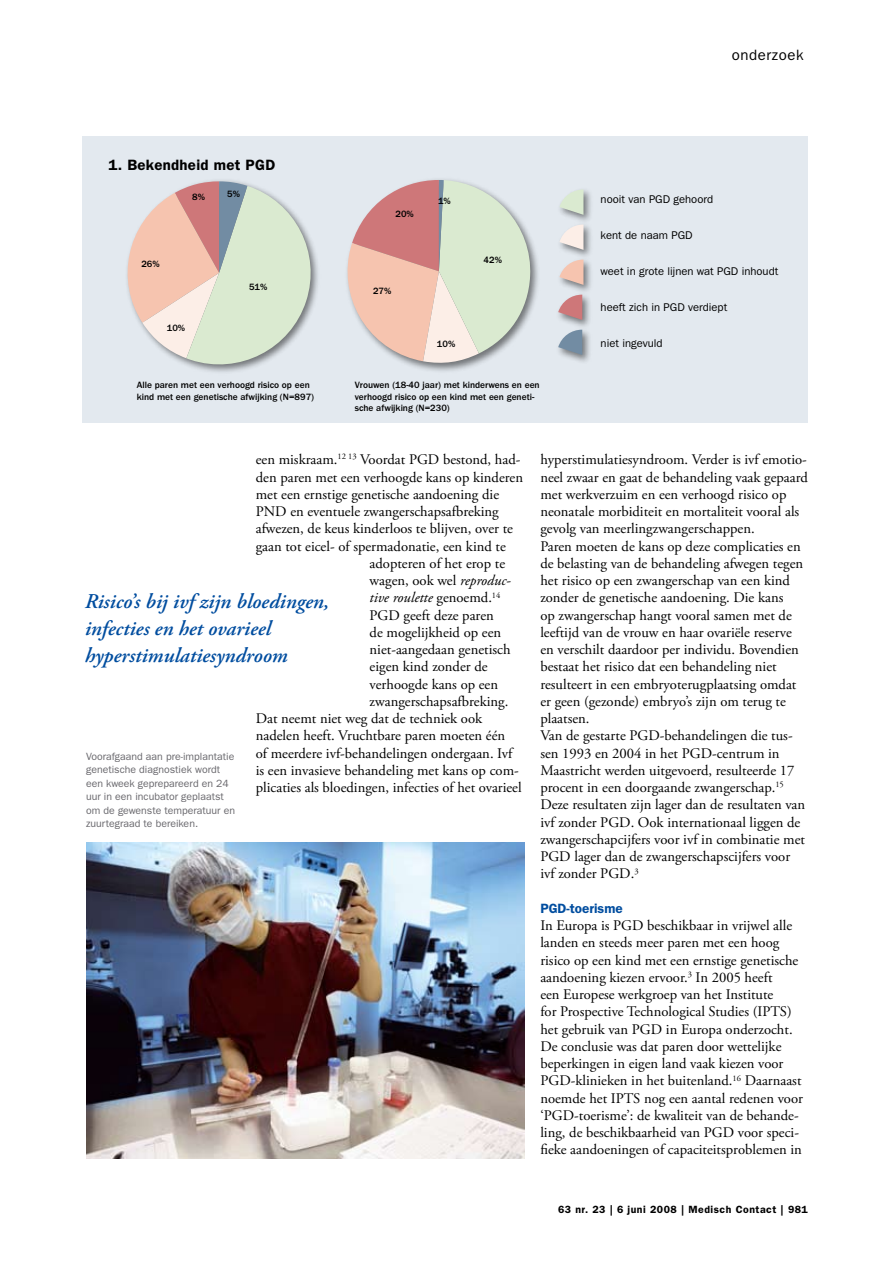
<style>
.page{position:relative;width:893px;height:1263px;background:#fff}
.page>*{position:absolute;margin:0;border:0;box-sizing:border-box;transform-origin:0 0}
.t1{font:italic 600 21px/27px "Adobe Garamond Pro";color:#004d9f}
.t2{font:600 15px "ITC Franklin Gothic Std";letter-spacing:.02em;color:#000}
.t3{font:15px "ITC Franklin Gothic Std";letter-spacing:.04em;color:#000}
.t4{font:14.7px/17.2px "Adobe Garamond Pro";color:#000}
.t5{font:italic 14.7px "Adobe Garamond Pro";color:#000}
.t6{font:600 13.5px "ITC Franklin Gothic Std";color:#004d9f}
.t7{font:11.25px "ITC Franklin Gothic Std";color:#000}
.t8{font:10.5px/13.5px "ITC Franklin Gothic Std";color:#68676c}
.t9{font:600 10.5px "ITC Franklin Gothic Std";letter-spacing:.05em;color:#000}
.t10{font:500 9.45px/11.4px "ITC Franklin Gothic Std";color:#000}
.s1{font-style:italic}
.s2{font-style:normal}
</style>
<div class="page">
<div style="left:82px;top:136px;width:726px;height:286px;background:#e3e9ef"></div>
<svg style="left:127px;top:181px;width:191px;height:191px"></svg>
<img style="left:410px;top:179px;width:128px;height:192px">
<svg style="left:347px;top:180px;width:186px;height:185px"></svg>
<img style="left:562px;top:189px;width:29px;height:173px">
<svg style="left:559px;top:190px;width:24px;height:25px"></svg>
<svg style="left:560px;top:225px;width:23px;height:25px"></svg>
<svg style="left:559px;top:260px;width:24px;height:25px"></svg>
<svg style="left:558px;top:295px;width:24px;height:25px"></svg>
<svg style="left:558px;top:330px;width:24px;height:25px"></svg>
<img style="left:86px;top:843px;width:438px;height:316px">
<p class="t2" style="left:108px;top:156px;width:168px">1. Bekendheid met PGD</p>
<p class="t10" style="left:192px;top:191px;width:14px">8%</p>
<p class="t10" style="left:227px;top:189px;width:14px">5%</p>
<p class="t10" style="left:141px;top:258px;width:20px">26%</p>
<p class="t10" style="left:167px;top:322px;width:20px">10%</p>
<p class="t10" style="left:249px;top:281px;width:20px">51%</p>
<p class="t3" style="left:732px;top:46px;width:73px">onderzoek</p>
<p class="t10" style="left:396px;top:208px;width:20px">20%</p>
<p class="t10" style="left:373px;top:285px;width:20px">27%</p>
<p class="t10" style="left:438px;top:195px;width:14px">1%</p>
<p class="t7" style="left:601px;top:192px;width:114px">nooit van PGD gehoord</p>
<p class="t7" style="left:601px;top:228px;width:94px">kent de naam PGD</p>
<p class="t7" style="left:601px;top:264px;width:179px">weet in grote lijnen wat PGD inhoudt</p>
<p class="t7" style="left:601px;top:300px;width:128px">heeft zich in PGD verdiept</p>
<p class="t7" style="left:601px;top:336px;width:63px">niet ingevuld</p>
<p class="t10" style="left:484px;top:254px;width:20px">42%</p>
<p class="t10" style="left:437px;top:338px;width:20px">10%</p>
<p class="t10" style="left:137px;top:379px;width:179px">Alle paren met een verhoogd risico op een kind met een genetische afwijking (N=897)</p>
<p class="t10" style="left:355px;top:379px;width:186px">Vrouwen (18-40 jaar) met kinderwens en een verhoogd risico op een kind met een geneti&shy;sche afwijking (N=230)</p>
<p class="t4" style="left:256px;top:452px;width:266px">een miskraam.<sup>12</sup> <sup>13</sup> Voordat PGD bestond, had-</p>
<p class="t4" style="left:256px;top:469px;width:269px">den paren met een verhoogde kans op kinderen</p>
<p class="t4" style="left:256px;top:486px;width:245px">met een ernstige genetische aandoening die</p>
<p class="t4" style="left:256px;top:503px;width:245px">PND en eventuele zwangerschapsafbreking</p>
<p class="t4" style="left:256px;top:521px;width:259px">afwezen, de keus kinderloos te blijven, over te</p>
<p class="t4" style="left:256px;top:538px;width:252px">gaan tot eicel- of spermadonatie, een kind te</p>
<p class="t4" style="left:370px;top:555px;width:137px">adopteren of het erop te</p>
<p class="t4" style="left:370px;top:572px;width:143px">wagen, ook wel <span class="s1">reproduc-</span></p>
<p class="t5" style="left:370px;top:589px;width:132px">tive roulette <span class="s2">genoemd.</span><sup>14</sup></p>
<p class="t4" style="left:370px;top:607px;width:126px">PGD geeft deze paren</p>
<p class="t4" style="left:370px;top:624px;width:133px">de mogelijkheid op een</p>
<p class="t4" style="left:370px;top:641px;width:142px">niet-aangedaan genetisch</p>
<p class="t4" style="left:370px;top:659px;width:119px">eigen kind zonder de</p>
<p class="t4" style="left:370px;top:676px;width:130px">verhoogde kans op een</p>
<p class="t4" style="left:370px;top:693px;width:140px">zwangerschapsafbreking.</p>
<p class="t4" style="left:256px;top:710px;width:228px">Dat neemt niet weg dat de techniek ook</p>
<p class="t4" style="left:256px;top:728px;width:251px">nadelen heeft. Vruchtbare paren moeten één</p>
<p class="t4" style="left:256px;top:745px;width:258px">of meerdere ivf-behandelingen ondergaan. Ivf</p>
<p class="t4" style="left:256px;top:762px;width:265px">is een invasieve behandeling met kans op com-</p>
<p class="t4" style="left:256px;top:779px;width:267px">plicaties als bloedingen, infecties of het ovarieel</p>
<h1 class="t1" style="left:85px;top:588px;width:246px">Risico’s bij ivf zijn bloedingen, infecties en het ovarieel hyperstimulatiesyndroom</h1>
<p class="t8" style="left:86px;top:749px;width:150px">Voorafgaand aan pre-implantatie genetische diagnostiek wordt een kweek geprepareerd en 24 uur in een incubator geplaatst om de gewenste temperatuur en zuurtegraad te bereiken.</p>
<p class="t4" style="left:540px;top:452px;width:269px">hyperstimulatiesyndroom. Verder is ivf emotio&shy;neel zwaar en gaat de behandeling vaak gepaard met werkverzuim en een verhoogd risico op neonatale morbiditeit en mortaliteit vooral als gevolg van meerlingzwangerschappen.<br>Paren moeten de kans op deze complicaties en de belasting van de behandeling afwegen tegen het risico op een zwangerschap van een kind zonder de genetische aandoening. Die kans<br>op zwangerschap hangt vooral samen met de leeftijd van de vrouw en haar ovariële reserve en verschilt daardoor per individu. Bovendien bestaat het risico dat een behandeling niet resulteert in een embryoterugplaatsing omdat er geen (gezonde) embryo’s zijn om terug te plaatsen.<br>Van de gestarte PGD-behandelingen die tus&shy;sen 1993 en 2004 in het PGD-centrum in Maastricht werden uitgevoerd, resulteerde 17 procent in een doorgaande zwangerschap.<sup>15<br></sup>Deze resultaten zijn lager dan de resultaten van ivf zonder PGD. Ook internationaal liggen de zwangerschapcijfers voor ivf in combinatie met PGD lager dan de zwangerschapscijfers voor ivf zonder PGD.<sup>3</sup></p>
<p class="t6" style="left:540px;top:900px;width:84px">PGD-toerisme</p>
<p class="t4" style="left:540px;top:917px;width:264px">In Europa is PGD beschikbaar in vrijwel alle landen en steeds meer paren met een hoog risico op een kind met een ernstige genetische aandoening kiezen ervoor.<sup>3</sup> In 2005 heeft<br>een Europese werkgroep van het Institute<br>for Prospective Technological Studies (IPTS) het gebruik van PGD in Europa onderzocht.<br>De conclusie was dat paren door wettelijke beperkingen in eigen land vaak kiezen voor PGD-klinieken in het buitenland.<sup>16</sup> Daarnaast noemde het IPTS nog een aantal redenen voor ‘PGD-toerisme’: de kwaliteit van de behande&shy;ling, de beschikbaarheid van PGD voor speci&shy;fieke aandoeningen of capaciteitsproblemen in</p>
<p class="t9" style="left:558px;top:1203px;width:251px">63 nr. 23 | 6 juni 2008 | Medisch Contact | 981</p>
</div>
